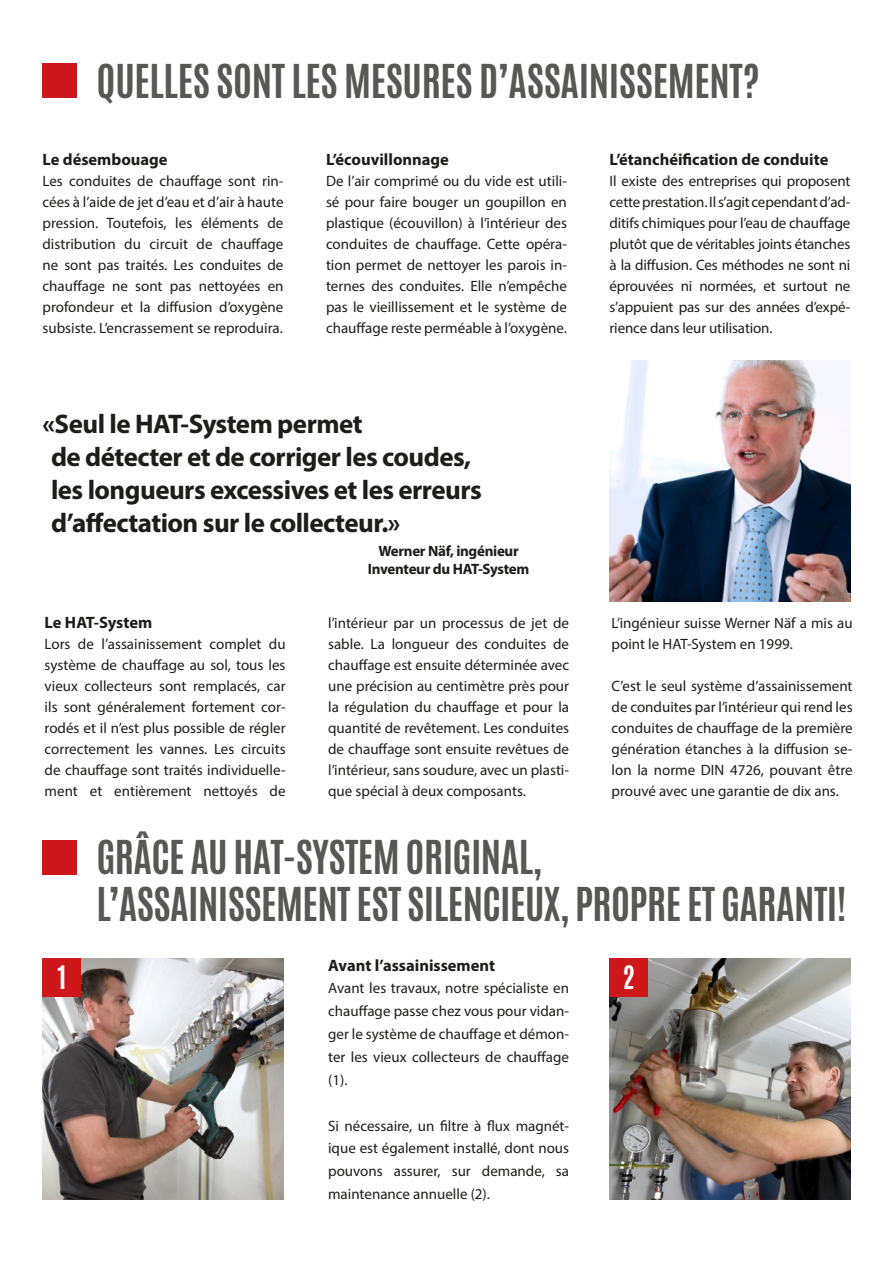
<style>
.page{position:relative;width:893px;height:1263px;background:#fff}
.page>*{position:absolute;margin:0;border:0;box-sizing:border-box;transform-origin:0 0}
.Titel_Antonio_versal{font:700 39px "Antonio";letter-spacing:-.015em;color:#575756}
.FLIESS_TITEL_MYRIAD{font:700 27px/33px "Myriad Pro";letter-spacing:-.02em;color:#1d1d1b}
.ZAHL_IN_ZAHLENKUGEL{font:700 27px "Antonio";color:#fff}
.FLIESS_TITEL_MYRIAD-2{font:700 16.5px "Myriad Pro";color:#1d1d1b}
.FLIESS_MYRIAD_10P{font:15px/21px "Myriad Pro";color:#1d1d1b;text-align:justify}
.FLIESS_TITEL_MYRIAD-3{font:700 15px "Myriad Pro";letter-spacing:-.02em;color:#1d1d1b}
</style>
<div class="page">
<img style="left:609px;top:958px;width:241px;height:241px">
<img style="left:43px;top:958px;width:240px;height:241px">
<div style="left:43px;top:840px;width:34px;height:34px;background:#cd171a"></div>
<div style="left:43px;top:64px;width:34px;height:34px;background:#cd171a"></div>
<div style="left:43px;top:958px;width:38px;height:39px;background:#cd171a"></div>
<div style="left:609px;top:958px;width:39px;height:39px;background:#cd171a"></div>
<img style="left:609px;top:360px;width:241px;height:241px">
<p class="Titel_Antonio_versal" style="left:97px;top:52px;width:665px">QUELLES SONT LES MESURES D’ASSAINISSEMENT?</p>
<p class="FLIESS_TITEL_MYRIAD-2" style="left:43px;top:149px;width:127px">Le désembouage</p>
<p class="FLIESS_MYRIAD_10P" style="left:43px;top:170px;width:242px">Les conduites de chauffage sont rin&shy;cées à l’aide de jet d’eau et d’air à haute pression. Toutefois, les éléments de distribution du circuit de chauffage ne sont pas traités. Les conduites de chauffage ne sont pas nettoyées en profondeur et la diffusion d’oxygène subsiste. L’encrassement se reproduira.</p>
<p class="FLIESS_TITEL_MYRIAD-2" style="left:326px;top:149px;width:124px">L’écouvillonnage</p>
<p class="FLIESS_MYRIAD_10P" style="left:326px;top:170px;width:242px">De l’air comprimé ou du vide est utili&shy;sé pour faire bouger un goupillon en plastique (écouvillon) à l’intérieur des conduites de chauffage. Cette opéra&shy;tion permet de nettoyer les parois in&shy;ternes des conduites. Elle n’empêche pas le vieillissement et le système de chauffage reste perméable à l’oxygène.</p>
<p class="FLIESS_TITEL_MYRIAD" style="left:51px;top:407px;width:432px;text-indent:-9px">«Seul le HAT-System permet<br>de détecter et de corriger les coudes, les longueurs excessives et les erreurs d’affectation sur le collecteur.»</p>
<p class="FLIESS_TITEL_MYRIAD-3" style="left:378px;top:541px;width:142px">Werner Näf, ingénieur</p>
<p class="FLIESS_TITEL_MYRIAD-3" style="left:368px;top:559px;width:163px">Inventeur du HAT-System</p>
<p class="FLIESS_TITEL_MYRIAD-2" style="left:609px;top:149px;width:220px">L’étanchéification de conduite</p>
<p class="FLIESS_MYRIAD_10P" style="left:609px;top:170px;width:242px">Il existe des entreprises qui proposent cette prestation. Il s’agit cependant d’ad&shy;ditifs chimiques pour l’eau de chauffage plutôt que de véritables joints étanches à la diffusion. Ces méthodes ne sont ni éprouvées ni normées, et surtout ne s’appuient pas sur des années d’expé&shy;rience dans leur utilisation.</p>
<p class="FLIESS_TITEL_MYRIAD-2" style="left:45px;top:611px;width:109px">Le HAT-System</p>
<p class="FLIESS_MYRIAD_10P" style="left:45px;top:633px;width:242px">Lors de l’assainissement complet du système de chauffage au sol, tous les vieux collecteurs sont remplacés, car ils sont généralement fortement cor&shy;rodés et il n’est plus possible de régler correctement les vannes. Les circuits de chauffage sont traités individuelle&shy;ment et entièrement nettoyés de</p>
<p class="FLIESS_MYRIAD_10P" style="left:328px;top:612px;width:242px">l’intérieur par un processus de jet de sable. La longueur des conduites de chauffage est ensuite déterminée avec une précision au centimètre près pour la régulation du chauffage et pour la quantité de revêtement. Les conduites de chauffage sont ensuite revêtues de l’intérieur, sans soudure, avec un plasti&shy;que spécial à deux composants.</p>
<p class="FLIESS_MYRIAD_10P" style="left:612px;top:612px;width:242px">L’ingénieur suisse Werner Näf a mis au point le HAT-System en 1999.</p>
<p class="FLIESS_MYRIAD_10P" style="left:612px;top:675px;width:242px">C’est le seul système d’assainissement de conduites par l’intérieur qui rend les conduites de chauffage de la première génération étanches à la diffusion se&shy;lon la norme DIN 4726, pouvant être prouvé avec une garantie de dix ans.</p>
<p class="Titel_Antonio_versal" style="left:97px;top:828px;width:447px">GRÂCE AU HAT-SYSTEM ORIGINAL,</p>
<p class="Titel_Antonio_versal" style="left:97px;top:875px;width:751px">L’ASSAINISSEMENT EST SILENCIEUX, PROPRE ET GARANTI!</p>
<p class="FLIESS_TITEL_MYRIAD-2" style="left:328px;top:954px;width:168px">Avant l’assainissement</p>
<p class="FLIESS_MYRIAD_10P" style="left:328px;top:977px;width:242px;line-height:22.8px">Avant les travaux, notre spécialiste en chauffage passe chez vous pour vidan&shy;ger le système de chauffage et démon&shy;ter les vieux collecteurs de chauffage (1).</p>
<p class="FLIESS_MYRIAD_10P" style="left:328px;top:1114px;width:242px;line-height:22.8px">Si nécessaire, un filtre à flux magnét&shy;ique est également installé, dont nous pouvons assurer, sur demande, sa maintenance annuelle (2).</p>
<p class="ZAHL_IN_ZAHLENKUGEL" style="left:57px;top:957px;width:10px">1</p>
<p class="ZAHL_IN_ZAHLENKUGEL" style="left:623px;top:957px;width:14px">2</p>
</div>
